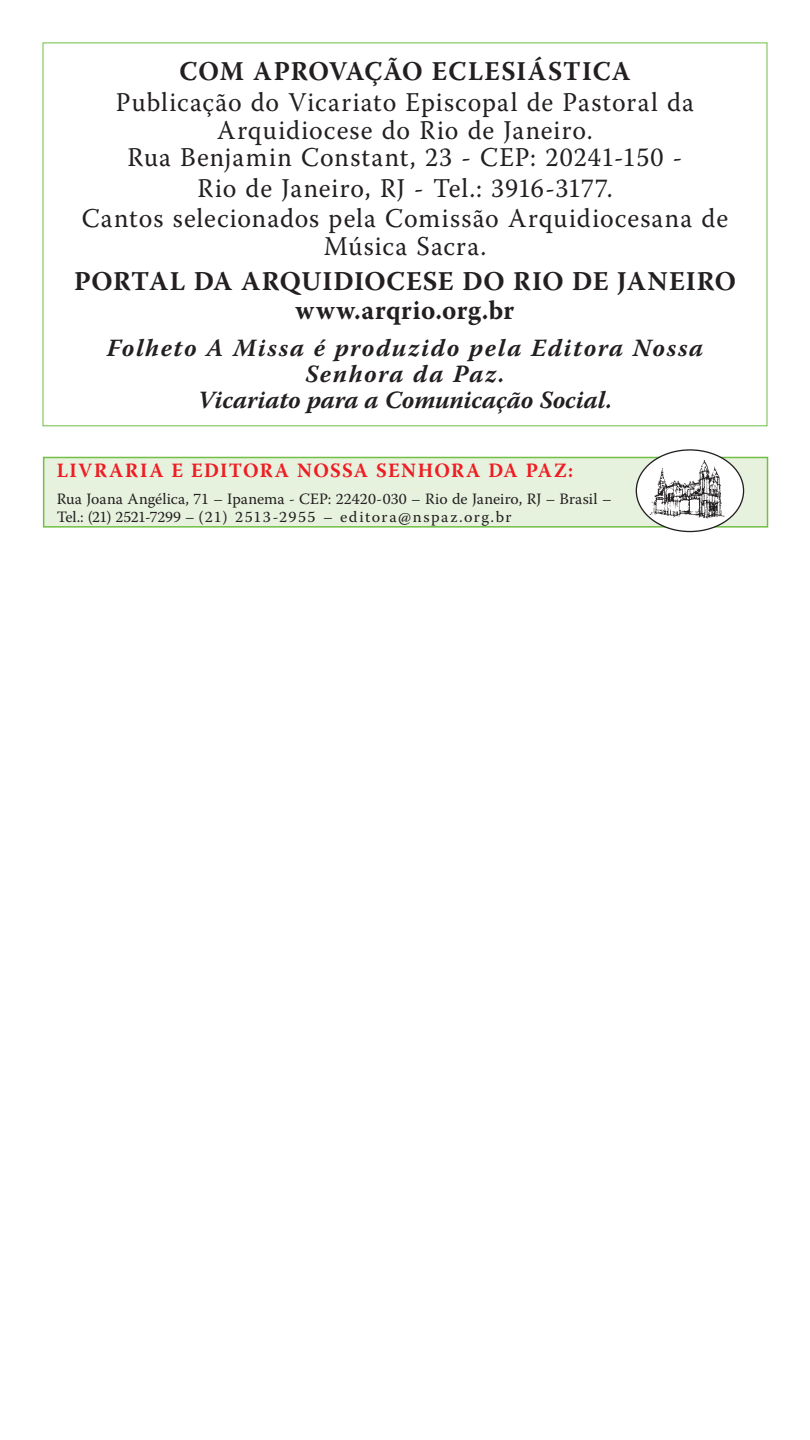
<style>
.page{position:relative;width:810px;height:1440px;background:#fff}
.page>*{position:absolute;margin:0;border:0;box-sizing:border-box;transform-origin:0 0}
.t1{font:27px/27.8px "Warnock Pro";letter-spacing:.04em;color:#231f20;text-align:center;scale:.96 1}
.t2{font:700 27px/28.7px "Warnock Pro";letter-spacing:.035em;color:#231f20;text-align:center}
.t3{font:700 27px "Warnock Pro";letter-spacing:.035em;color:#231f20;scale:.95 1}
.t4{font:italic 700 24.75px/26.3px "Warnock Pro";letter-spacing:.06em;color:#231f20;text-align:center}
.t5{font:700 20.25px "Warnock Pro";letter-spacing:.07em;color:#ee1d23;scale:.96 1}
.t6{font:15.75px/18.2px "Warnock Pro";letter-spacing:.01em;color:#231f20}
</style>
<div class="page">
<div style="left:44px;top:457px;width:724px;height:70px;background:#e7f2de"></div>
<div style="left:43px;top:457px;width:725px;height:71px;border:2px solid #71bf44"></div>
<svg style="left:636px;top:450px;width:108px;height:82px;fill:#fff"></svg>
<img style="left:645px;top:458px;width:83px;height:63px">
<p class="t3" style="left:180px;top:55px;width:476px">COM APROVAÇÃO ECLESIÁSTICA</p>
<p class="t1" style="left:116px;top:87px;width:604px">Publicação do Vicariato Episcopal de Pastoral da<br>Arquidiocese do Rio de Janeiro.<br>Rua Benjamin Constant, 23 - CEP: 20241-150 -</p>
<p class="t1" style="left:82px;top:172px;width:675px;line-height:30.5px">Rio de Janeiro, RJ - Tel.: 3916-3177.<br>Cantos selecionados pela Comissão Arquidiocesana de</p>
<p class="t1" style="left:324px;top:232px;width:171px">Música Sacra.</p>
<p class="t2" style="left:74px;top:267px;width:663px">PORTAL DA ARQUIDIOCESE DO RIO DE JANEIRO www.arqrio.org.br</p>
<p class="t4" style="left:107px;top:334px;width:598px">Folheto A Missa é produzido pela Editora Nossa<br>Senhora da Paz.<br>Vicariato para a Comunicação Social.</p>
<p class="t5" style="left:57px;top:459px;width:539px">LIVRARIA E EDITORA NOSSA SENHORA DA PAZ:</p>
<p class="t6" style="left:57px;top:489px;width:556px">Rua Joana Angélica, 71 – Ipanema - CEP: 22420-030 – Rio de Janeiro, RJ – Brasil –<br>Tel.: (21) 2521-7299 – (21) 2513-2955 – editora@nspaz.org.br</p>
</div>
